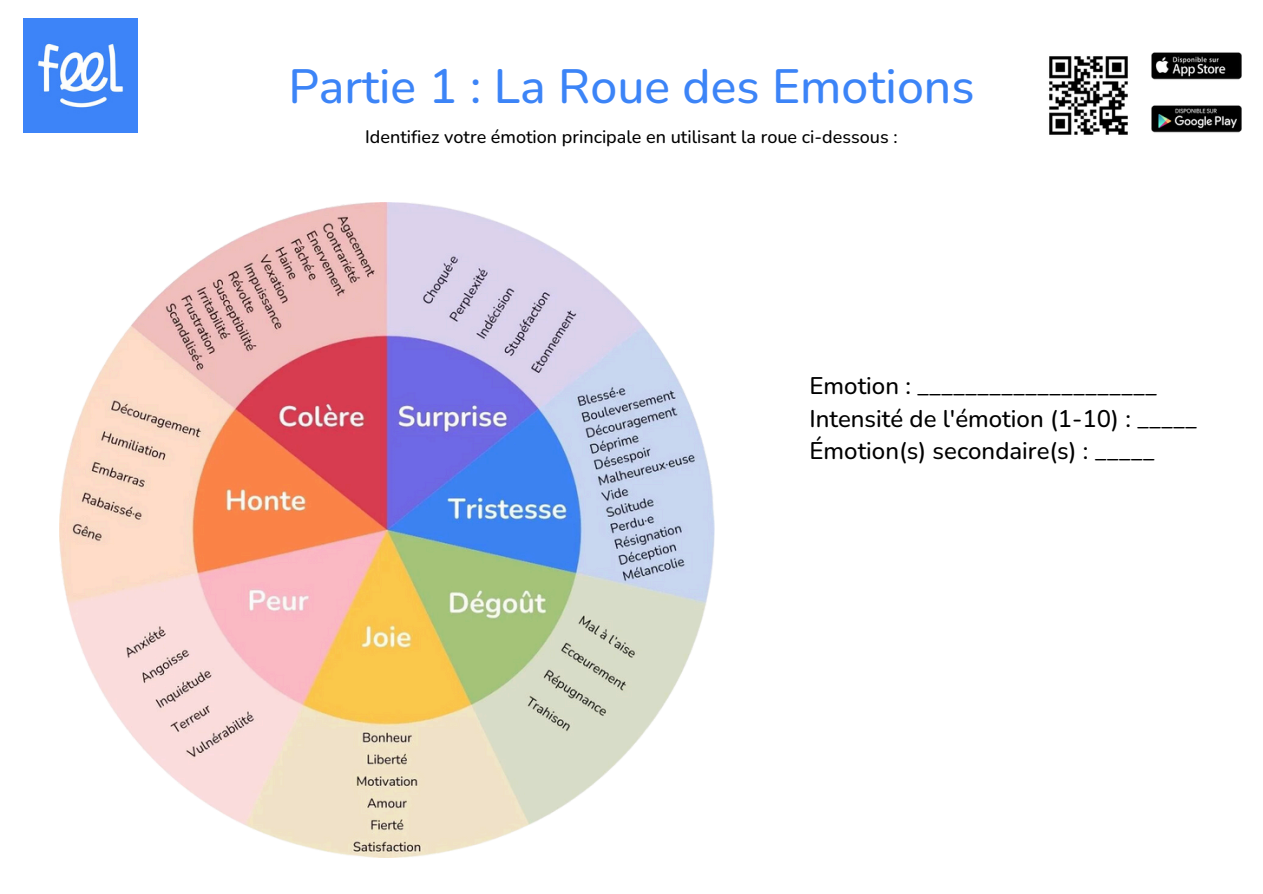
<style>
.page{position:relative;width:1263px;height:894px;background:#fff}
.page>*{position:absolute;margin:0;border:0;box-sizing:border-box;transform-origin:0 0}
.t1{font:500 48px "Nunito";color:#3c84f7}
.t2{font:500 24px/32.7px "Nunito";color:#000}
.t3{font:500 18px "Nunito";color:#000}
</style>
<div class="page">
<img style="left:59px;top:202px;width:655px;height:655px">
<img style="left:23px;top:18px;width:115px;height:115px">
<img style="left:1049px;top:56px;width:79px;height:79px">
<img style="left:1152px;top:105px;width:90px;height:28px">
<img style="left:1152px;top:52px;width:90px;height:28px">
<p class="t1" style="left:288px;top:55px;width:688px">Partie 1 : La Roue des Emotions</p>
<p class="t3" style="left:365px;top:125px;width:534px">Identifiez votre émotion principale en utilisant la roue ci-dessous :</p>
<p class="t2" style="left:809px;top:369px;width:389px">Emotion : ____________________<br>Intensité de l'émotion (1-10) : _____<br>Émotion(s) secondaire(s) : _____</p>
</div>
